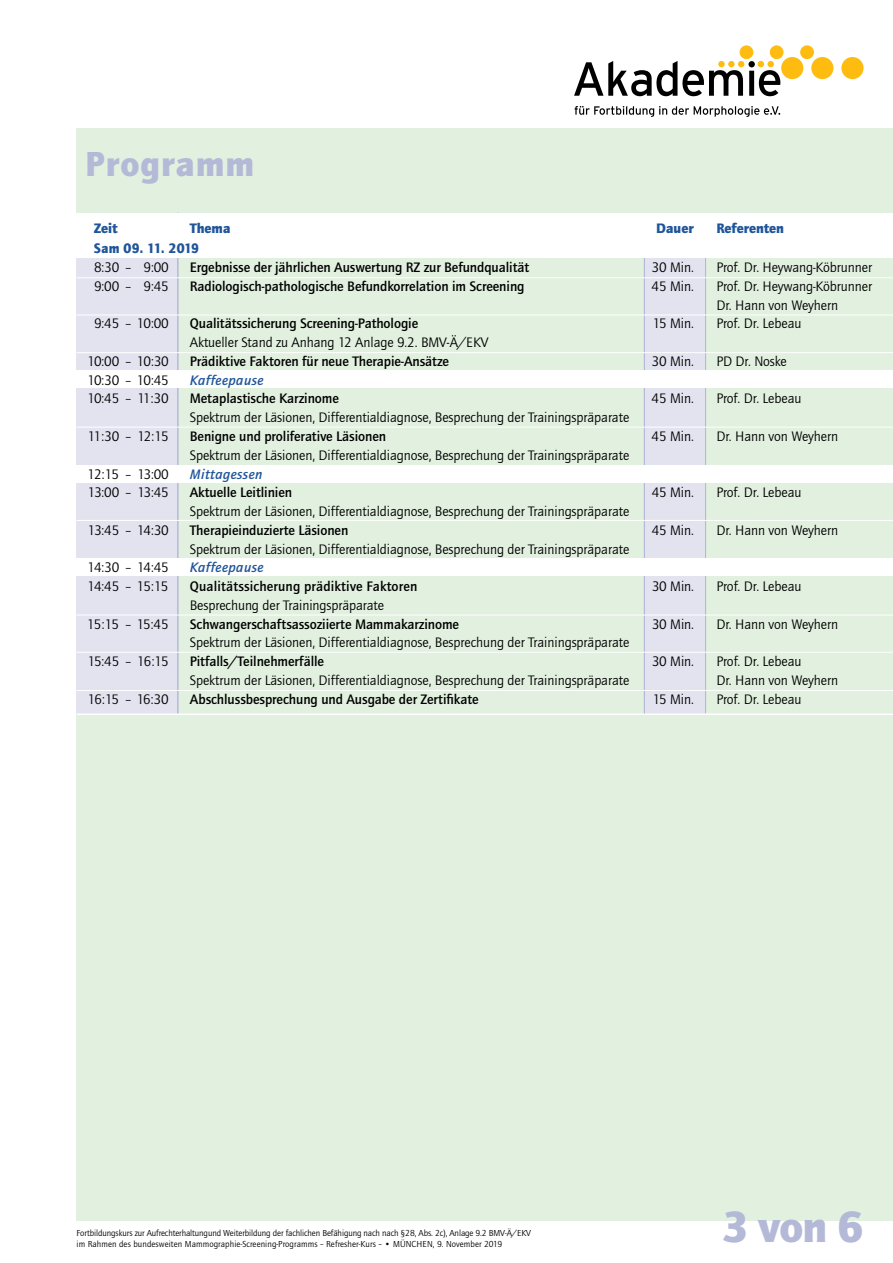
<style>
.page{position:relative;width:893px;height:1263px;background:#fff}
.page>*{position:absolute;margin:0;border:0;box-sizing:border-box;transform-origin:0 0}
.t1{font:900 45px "Quay Itc T";color:#b4b9d7}
.t2{font:900 36px "Quay Itc T";letter-spacing:.025em;color:#b4b9d7}
.t3{font:14.25px/18.8px "Quay Itc T";letter-spacing:-.005em;color:#000}
.t4{font:700 14.25px "Quay Itc T";letter-spacing:-.005em;color:#000}
.t5{font:italic 700 14.25px "Quay Itc T";letter-spacing:.03em;color:#20559a}
.t6{font:900 14.25px "Quay Itc T";letter-spacing:-.005em;color:#20559a}
.t7{font:900 14.25px "Quay Itc T";letter-spacing:.02em;color:#20559a;scale:.95 1}
.t8{font:9px/11.2px "Quay Itc T";letter-spacing:-.01em;color:#000}
</style>
<div class="page">
<svg style="left:575px;top:106px;width:205px;height:11px"></svg>
<svg style="left:574px;top:61px;width:206px;height:35px"></svg>
<div style="left:767px;top:61px;width:7px;height:6px;background:#febc11;border-radius:50%"></div>
<div style="left:740px;top:46px;width:13px;height:13px;background:#febc11;border-radius:50%"></div>
<div style="left:740px;top:46px;width:13px;height:13px;border:1px solid #febc11;border-radius:50%"></div>
<div style="left:770px;top:46px;width:13px;height:13px;background:#febc11;border-radius:50%"></div>
<div style="left:770px;top:46px;width:13px;height:13px;border:1px solid #febc11;border-radius:50%"></div>
<div style="left:801px;top:46px;width:12px;height:13px;background:#febc11;border-radius:50%"></div>
<div style="left:801px;top:46px;width:12px;height:13px;border:1px solid #febc11;border-radius:50%"></div>
<div style="left:781px;top:57px;width:22px;height:22px;background:#febc11;border-radius:50%"></div>
<div style="left:811px;top:57px;width:22px;height:22px;background:#febc11;border-radius:50%"></div>
<div style="left:841px;top:57px;width:22px;height:22px;background:#febc11;border-radius:50%"></div>
<div style="left:718px;top:61px;width:7px;height:6px;background:#febc11;border-radius:50%"></div>
<div style="left:77px;top:128px;width:816px;height:1092px;background:#e1f0df"></div>
<hr style="left:177px;top:213px;width:2px;height:501px;background:#b4b9d7">
<hr style="left:644px;top:213px;width:1px;height:501px;background:#b4b9d7">
<hr style="left:705px;top:213px;width:1px;height:500px;background:#b4b9d7">
<div style="left:77px;top:214px;width:100px;height:501px;background:#e2e3ef"></div>
<div style="left:645px;top:214px;width:60px;height:501px;background:#e2e3ef"></div>
<div style="left:77px;top:213px;width:816px;height:44px;background:#fff"></div>
<hr style="left:77px;top:277px;width:816px;height:1px;background:#fff">
<hr style="left:77px;top:315px;width:816px;height:1px;background:#fff">
<div style="left:77px;top:371px;width:816px;height:17px;background:#fff"></div>
<div style="left:77px;top:465px;width:816px;height:17px;background:#fff"></div>
<div style="left:77px;top:558px;width:816px;height:17px;background:#fff"></div>
<hr style="left:77px;top:520px;width:816px;height:1px;background:#fff">
<hr style="left:77px;top:427px;width:816px;height:1px;background:#fff">
<hr style="left:77px;top:615px;width:816px;height:1px;background:#fff">
<hr style="left:77px;top:652px;width:816px;height:1px;background:#fff">
<hr style="left:77px;top:690px;width:816px;height:1px;background:#fff">
<hr style="left:77px;top:713px;width:816px;height:2px;background:#fff">
<hr style="left:77px;top:352px;width:816px;height:1px;background:#fff">
<h2 class="t2" style="left:85px;top:143px;width:171px">Programm</h2>
<p class="t6" style="left:94px;top:220px;width:25px">Zeit</p>
<p class="t6" style="left:190px;top:220px;width:42px">Thema</p>
<p class="t6" style="left:656px;top:220px;width:39px">Dauer</p>
<p class="t6" style="left:716px;top:220px;width:69px">Referenten</p>
<p class="t7" style="left:94px;top:240px;width:112px">Sam 09. 11. 2019</p>
<p class="t3" style="left:94px;top:258px;width:76px">8:30 – 9:00</p>
<p class="t4" style="left:190px;top:259px;width:341px">Ergebnisse der jährlichen Auswertung RZ zur Befundqualität</p>
<p class="t3" style="left:652px;top:258px;width:44px">30 Min.</p>
<p class="t3" style="left:716px;top:258px;width:157px">Prof. Dr. Heywang-Köbrunner</p>
<p class="t3" style="left:94px;top:277px;width:76px">9:00 – 9:45</p>
<p class="t4" style="left:190px;top:278px;width:336px">Radiologisch-pathologische Befundkorrelation im Screening</p>
<p class="t3" style="left:652px;top:277px;width:44px">45 Min.</p>
<p class="t3" style="left:716px;top:277px;width:157px">Prof. Dr. Heywang-Köbrunner<br>Dr. Hann von Weyhern</p>
<p class="t3" style="left:94px;top:314px;width:76px">9:45 – 10:00</p>
<p class="t4" style="left:190px;top:315px;width:230px">Qualitätssicherung Screening-Pathologie</p>
<p class="t3" style="left:653px;top:314px;width:43px">15 Min.</p>
<p class="t3" style="left:716px;top:314px;width:87px">Prof. Dr. Lebeau</p>
<p class="t3" style="left:190px;top:333px;width:300px">Aktueller Stand zu Anhang 12 Anlage 9.2. BMV-Ä/EKV</p>
<p class="t3" style="left:87px;top:352px;width:83px">10:00 – 10:30</p>
<p class="t4" style="left:190px;top:353px;width:261px">Prädiktive Faktoren für neue Therapie-Ansätze</p>
<p class="t3" style="left:652px;top:352px;width:44px">30 Min.</p>
<p class="t3" style="left:716px;top:352px;width:72px">PD Dr. Noske</p>
<p class="t3" style="left:87px;top:370px;width:83px">10:30 – 10:45</p>
<p class="t5" style="left:190px;top:372px;width:75px">Kaffeepause</p>
<p class="t3" style="left:87px;top:389px;width:83px">10:45 – 11:30</p>
<p class="t4" style="left:190px;top:390px;width:151px">Metaplastische Karzinome</p>
<p class="t3" style="left:652px;top:389px;width:44px">45 Min.</p>
<p class="t3" style="left:716px;top:389px;width:87px">Prof. Dr. Lebeau</p>
<p class="t3" style="left:190px;top:408px;width:441px">Spektrum der Läsionen, Differentialdiagnose, Besprechung der Trainingspräparate</p>
<p class="t3" style="left:88px;top:427px;width:82px">11:30 – 12:15</p>
<p class="t4" style="left:190px;top:428px;width:198px">Benigne und proliferative Läsionen</p>
<p class="t3" style="left:652px;top:427px;width:44px">45 Min.</p>
<p class="t3" style="left:716px;top:427px;width:123px">Dr. Hann von Weyhern</p>
<p class="t3" style="left:190px;top:445px;width:441px">Spektrum der Läsionen, Differentialdiagnose, Besprechung der Trainingspräparate</p>
<p class="t3" style="left:88px;top:464px;width:83px">12:15 – 13:00</p>
<p class="t5" style="left:190px;top:465px;width:74px">Mittagessen</p>
<p class="t3" style="left:88px;top:483px;width:83px">13:00 – 13:45</p>
<p class="t4" style="left:190px;top:484px;width:104px">Aktuelle Leitlinien</p>
<p class="t3" style="left:652px;top:483px;width:44px">45 Min.</p>
<p class="t3" style="left:716px;top:483px;width:87px">Prof. Dr. Lebeau</p>
<p class="t3" style="left:190px;top:502px;width:441px">Spektrum der Läsionen, Differentialdiagnose, Besprechung der Trainingspräparate</p>
<p class="t3" style="left:88px;top:520px;width:83px">13:45 – 14:30</p>
<p class="t4" style="left:190px;top:522px;width:160px">Therapieinduzierte Läsionen</p>
<p class="t3" style="left:652px;top:520px;width:44px">45 Min.</p>
<p class="t3" style="left:716px;top:520px;width:123px">Dr. Hann von Weyhern</p>
<p class="t3" style="left:190px;top:539px;width:441px">Spektrum der Läsionen, Differentialdiagnose, Besprechung der Trainingspräparate</p>
<p class="t3" style="left:88px;top:558px;width:83px">14:30 – 14:45</p>
<p class="t5" style="left:190px;top:559px;width:75px">Kaffeepause</p>
<p class="t3" style="left:88px;top:577px;width:82px">14:45 – 15:15</p>
<p class="t4" style="left:190px;top:578px;width:229px">Qualitätssicherung prädiktive Faktoren</p>
<p class="t3" style="left:652px;top:577px;width:44px">30 Min.</p>
<p class="t3" style="left:716px;top:577px;width:87px">Prof. Dr. Lebeau</p>
<p class="t3" style="left:190px;top:595px;width:196px">Besprechung der Trainingspräparate</p>
<p class="t3" style="left:87px;top:614px;width:83px">15:15 – 15:45</p>
<p class="t4" style="left:190px;top:615px;width:271px">Schwangerschaftsassoziierte Mammakarzinome</p>
<p class="t3" style="left:652px;top:614px;width:44px">30 Min.</p>
<p class="t3" style="left:716px;top:614px;width:123px">Dr. Hann von Weyhern</p>
<p class="t3" style="left:190px;top:633px;width:441px">Spektrum der Läsionen, Differentialdiagnose, Besprechung der Trainingspräparate</p>
<p class="t3" style="left:88px;top:652px;width:82px">15:45 – 16:15</p>
<p class="t4" style="left:190px;top:653px;width:136px">Pitfalls/Teilnehmerfälle</p>
<p class="t3" style="left:652px;top:652px;width:44px">30 Min.</p>
<p class="t3" style="left:716px;top:652px;width:87px">Prof. Dr. Lebeau</p>
<p class="t3" style="left:190px;top:670px;width:441px">Spektrum der Läsionen, Differentialdiagnose, Besprechung der Trainingspräparate</p>
<p class="t3" style="left:716px;top:670px;width:123px">Dr. Hann von Weyhern</p>
<p class="t3" style="left:88px;top:689px;width:83px">16:15 – 16:30</p>
<p class="t4" style="left:190px;top:690px;width:290px">Abschlussbesprechung und Ausgabe der Zertifikate</p>
<p class="t3" style="left:653px;top:689px;width:43px">15 Min.</p>
<p class="t3" style="left:716px;top:689px;width:87px">Prof. Dr. Lebeau</p>
<p class="t8" style="left:77px;top:1227px;width:456px">Fortbildungskurs zur Aufrechterhaltungund Weiterbildung der fachlichen Befähigung nach nach §28, Abs. 2c), Anlage 9.2 BMV-Ä/EKV im Rahmen des bundesweiten Mammographie-Screening-Programms – Refresher-Kurs – • MÜNCHEN, 9. November 2019</p>
<h1 class="t1" style="left:722px;top:1200px;width:143px">3 von 6</h1>
</div>
